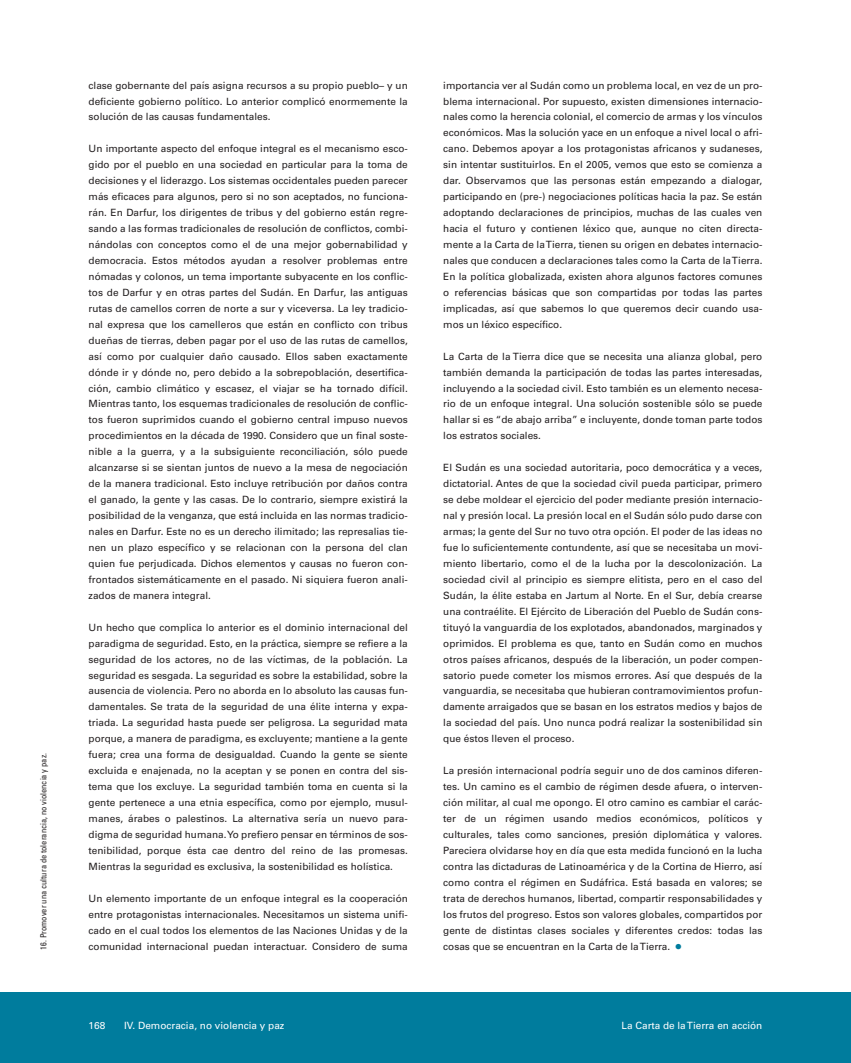
<style>
.page{position:relative;width:851px;height:1063px;background:#fff}
.page>*{position:absolute;margin:0;border:0;box-sizing:border-box;transform-origin:0 0}
.t1{font:10px/16px "Univers";color:#231f20;text-align:justify}
.t2{font:10px "Univers";color:#fff}
.t3{font:condensed 8.5px "Univers";color:#231f20}
.s1{font-size:15px;color:#007c9d}
</style>
<div class="page">
<div style="left:0;top:992px;width:850px;height:71px;background:#007c9d"></div>
<p class="t3" style="left:40px;top:950px;width:198px;rotate:-90deg">16. Promover una cultura de tolerancia, no violencia y paz.</p>
<p class="t1" style="left:89px;top:78px;width:321px">clase gobernante del país asigna recursos a su propio pueblo– y un deficiente gobierno político. Lo anterior complicó enormemente la solución de las causas fundamentales.</p>
<p class="t1" style="left:89px;top:142px;width:321px">Un importante aspecto del enfoque integral es el mecanismo esco&shy;gido por el pueblo en una sociedad en particular para la toma de decisiones y el liderazgo. Los sistemas occidentales pueden parecer más eficaces para algunos, pero si no son aceptados, no funciona&shy;rán. En Darfur, los dirigentes de tribus y del gobierno están regre&shy;sando a las formas tradicionales de resolución de conflictos, combi&shy;nándolas con conceptos como el de una mejor gobernabilidad y democracia. Estos métodos ayudan a resolver problemas entre nómadas y colonos, un tema importante subyacente en los conflic&shy;tos de Darfur y en otras partes del Sudán. En Darfur, las antiguas rutas de camellos corren de norte a sur y viceversa. La ley tradicio&shy;nal expresa que los camelleros que están en conflicto con tribus dueñas de tierras, deben pagar por el uso de las rutas de camellos, así como por cualquier daño causado. Ellos saben exactamente dónde ir y dónde no, pero debido a la sobrepoblación, desertifica&shy;ción, cambio climático y escasez, el viajar se ha tornado difícil.<br>Mientras tanto, los esquemas tradicionales de resolución de conflic&shy;tos fueron suprimidos cuando el gobierno central impuso nuevos procedimientos en la década de 1990. Considero que un final soste&shy;nible a la guerra, y a la subsiguiente reconciliación, sólo puede alcanzarse si se sientan juntos de nuevo a la mesa de negociación de la manera tradicional. Esto incluye retribución por daños contra el ganado, la gente y las casas. De lo contrario, siempre existirá la posibilidad de la venganza, que está incluida en las normas tradicio&shy;nales en Darfur. Este no es un derecho ilimitado; las represalias tie&shy;nen un plazo específico y se relacionan con la persona del clan quien fue perjudicada. Dichos elementos y causas no fueron con&shy;frontados sistemáticamente en el pasado. Ni siquiera fueron anali&shy;zados de manera integral.</p>
<p class="t1" style="left:89px;top:620px;width:321px">Un hecho que complica lo anterior es el dominio internacional del paradigma de seguridad. Esto, en la práctica, siempre se refiere a la seguridad de los actores, no de las víctimas, de la población. La seguridad es sesgada. La seguridad es sobre la estabilidad, sobre la ausencia de violencia. Pero no aborda en lo absoluto las causas fun&shy;damentales. Se trata de la seguridad de una élite interna y expa&shy;triada. La seguridad hasta puede ser peligrosa. La seguridad mata porque, a manera de paradigma, es excluyente; mantiene a la gente fuera; crea una forma de desigualdad. Cuando la gente se siente excluida e enajenada, no la aceptan y se ponen en contra del sis&shy;tema que los excluye. La seguridad también toma en cuenta si la gente pertenece a una etnia específica, como por ejemplo, musul&shy;manes, árabes o palestinos. La alternativa sería un nuevo para&shy;digma de seguridad humana. Yo prefiero pensar en términos de sos&shy;tenibilidad, porque ésta cae dentro del reino de las promesas.<br>Mientras la seguridad es exclusiva, la sostenibilidad es holística.</p>
<p class="t1" style="left:89px;top:891px;width:321px">Un elemento importante de un enfoque integral es la cooperación entre protagonistas internacionales. Necesitamos un sistema unifi&shy;cado en el cual todos los elementos de las Naciones Unidas y de la comunidad internacional puedan interactuar. Considero de suma</p>
<p class="t1" style="left:443px;top:78px;width:321px">importancia ver al Sudán como un problema local, en vez de un pro&shy;blema internacional. Por supuesto, existen dimensiones internacio&shy;nales como la herencia colonial, el comercio de armas y los vínculos económicos. Mas la solución yace en un enfoque a nivel local o afri&shy;cano. Debemos apoyar a los protagonistas africanos y sudaneses, sin intentar sustituirlos. En el 2005, vemos que esto se comienza a dar. Observamos que las personas están empezando a dialogar, participando en (pre-) negociaciones políticas hacia la paz. Se están adoptando declaraciones de principios, muchas de las cuales ven hacia el futuro y contienen léxico que, aunque no citen directa&shy;mente a la Carta de la Tierra, tienen su origen en debates internacio&shy;nales que conducen a declaraciones tales como la Carta de la Tierra.<br>En la política globalizada, existen ahora algunos factores comunes o referencias básicas que son compartidas por todas las partes implicadas, así que sabemos lo que queremos decir cuando usa&shy;mos un léxico específico.</p>
<p class="t1" style="left:443px;top:349px;width:321px">La Carta de la Tierra dice que se necesita una alianza global, pero también demanda la participación de todas las partes interesadas, incluyendo a la sociedad civil. Esto también es un elemento necesa&shy;rio de un enfoque integral. Una solución sostenible sólo se puede hallar si es “de abajo arriba” e incluyente, donde toman parte todos los estratos sociales.</p>
<p class="t1" style="left:443px;top:461px;width:321px">El Sudán es una sociedad autoritaria, poco democrática y a veces, dictatorial. Antes de que la sociedad civil pueda participar, primero se debe moldear el ejercicio del poder mediante presión internacio&shy;nal y presión local. La presión local en el Sudán sólo pudo darse con armas; la gente del Sur no tuvo otra opción. El poder de las ideas no fue lo suficientemente contundente, así que se necesitaba un movi&shy;miento libertario, como el de la lucha por la descolonización. La sociedad civil al principio es siempre elitista, pero en el caso del Sudán, la élite estaba en Jartum al Norte. En el Sur, debía crearse una contraélite. El Ejército de Liberación del Pueblo de Sudán cons&shy;tituyó la vanguardia de los explotados, abandonados, marginados y oprimidos. El problema es que, tanto en Sudán como en muchos otros países africanos, después de la liberación, un poder compen&shy;satorio puede cometer los mismos errores. Así que después de la vanguardia, se necesitaba que hubieran contramovimientos profun&shy;damente arraigados que se basan en los estratos medios y bajos de la sociedad del país. Uno nunca podrá realizar la sostenibilidad sin que éstos lleven el proceso.</p>
<p class="t1" style="left:443px;top:764px;width:321px">La presión internacional podría seguir uno de dos caminos diferen&shy;tes. Un camino es el cambio de régimen desde afuera, o interven&shy;ción militar, al cual me opongo. El otro camino es cambiar el carác&shy;ter de un régimen usando medios económicos, políticos y culturales, tales como sanciones, presión diplomática y valores.<br>Pareciera olvidarse hoy en día que esta medida funcionó en la lucha contra las dictaduras de Latinoamérica y de la Cortina de Hierro, así como contra el régimen en Sudáfrica. Está basada en valores; se trata de derechos humanos, libertad, compartir responsabilidades y los frutos del progreso. Estos son valores globales, compartidos por gente de distintas clases sociales y diferentes credos: todas las cosas que se encuentran en la Carta de la Tierra. <span class="s1">•</span></p>
<p class="t2" style="left:89px;top:1022px;width:18px">168</p>
<p class="t2" style="left:124px;top:1022px;width:162px">IV. Democracia, no violencia y paz</p>
<p class="t2" style="left:621px;top:1022px;width:142px">La Carta de la Tierra en acción</p>
</div>
